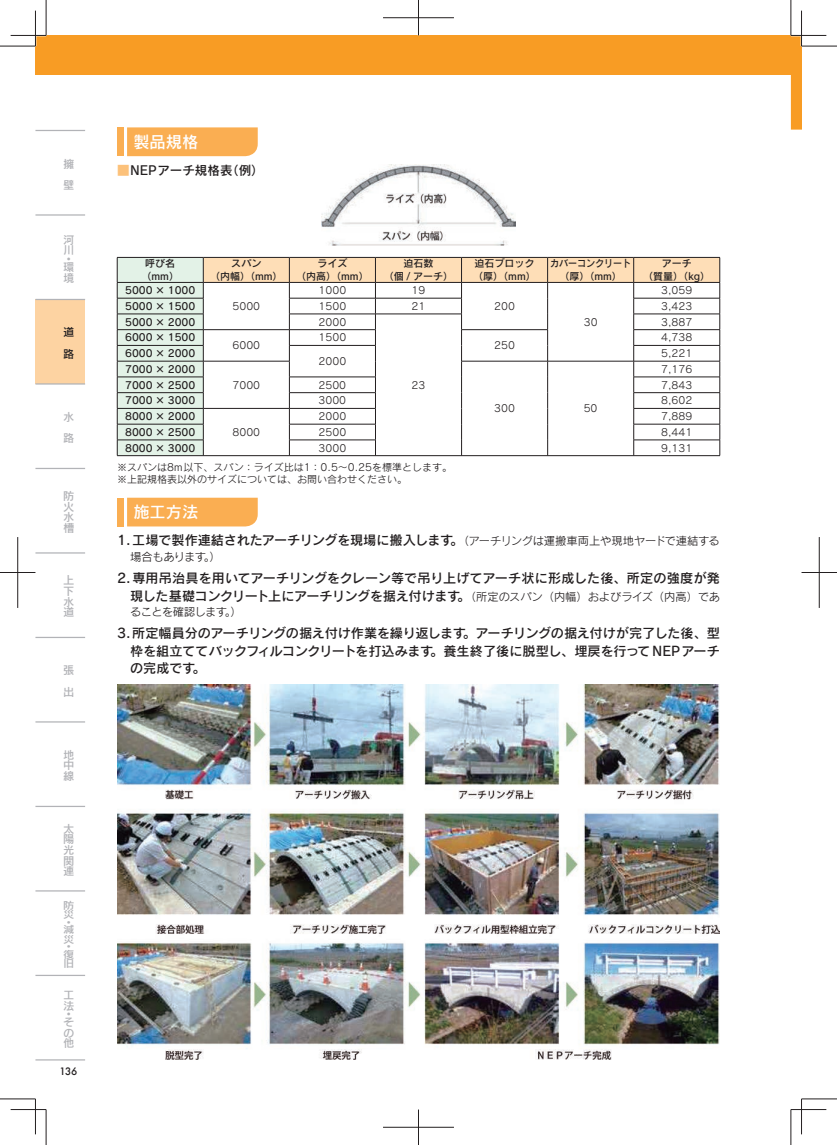
<style>
.page{position:relative;width:837px;height:1145px;background:#fff}
.page>*{position:absolute;margin:0;border:0;box-sizing:border-box;transform-origin:0 0}
.t1{font:16.25px "Rodin Pro DB 90 pv RKSJ H";color:#fff}
.t2{font:13.12px/17.5px "Rodin Pro DB 90 pv RKSJ H";letter-spacing:-.015em;color:#231f20;text-align:right}
.t3{font:12.5px "Rodin Pro DB 90 pv RKSJ H";color:#231f20}
.t4{font:11.25px "Rodin Pro M 90 pv RKSJ H";letter-spacing:-.045em;color:#231f20}
.t5{font:10.62px/10.6px "New Rodin Pro DB 90 pv RKSJ V";color:#b2b3b7}
.t6{font:10.62px/21.2px "New Rodin Pro DB 90 pv RKSJ V";color:#231f20}
.t7{font:10px/12.5px "Rodin Pro M 90 pv RKSJ H";color:#231f20}
.t8{font:10px/12.5px "Rodin Pro DB 90 pv RKSJ H";color:#231f20;text-align:center}
.t9{font:10px/12.5px "Rodin Pro DB 90 pv RKSJ H";color:#231f20;text-align:center;scale:.9 1}
.t10{font:500 10px "Futura";color:#231f20}
.t11{font:9.62px/7.5px "New Rodin Pro DB 90 pv RKSJ V";color:#b2b3b7;scale:1.11 1}
.s1{color:#fcc17a}
.s2{font-family:"Rodin Pro M 90 pv RKSJ H";font-size:11.25px}
</style>
<div class="page">
<div style="left:35px;top:35px;width:755px;height:40px;background:#f89c24"></div>
<div style="left:790px;top:35px;width:11px;height:40px;background:#f89c24"></div>
<div style="left:35px;top:299px;width:50px;height:85px;background:#fdd3a2"></div>
<svg style="left:790px;top:75px;width:11px;height:55px"></svg>
<img style="left:117px;top:684px;width:602px;height:375px">
<img style="left:321px;top:164px;width:194px;height:82px">
<hr style="left:35px;top:214px;width:50px;height:2px;background:#b2b3b7">
<hr style="left:35px;top:299px;width:50px;height:1px;background:#b2b3b7">
<hr style="left:35px;top:383px;width:50px;height:1px;background:#b2b3b7">
<hr style="left:35px;top:468px;width:50px;height:1px;background:#b2b3b7">
<hr style="left:35px;top:552px;width:50px;height:1px;background:#b2b3b7">
<hr style="left:35px;top:637px;width:50px;height:1px;background:#b2b3b7">
<hr style="left:35px;top:721px;width:50px;height:1px;background:#b2b3b7">
<hr style="left:35px;top:805px;width:50px;height:2px;background:#b2b3b7">
<hr style="left:35px;top:890px;width:50px;height:1px;background:#b2b3b7">
<hr style="left:35px;top:974px;width:50px;height:2px;background:#b2b3b7">
<hr style="left:35px;top:1059px;width:50px;height:1px;background:#b2b3b7">
<hr style="left:35px;top:130px;width:50px;height:1px;background:#b2b3b7">
<div style="left:127px;top:497px;width:131px;height:29px;background:#faae52"></div>
<div style="left:117px;top:497px;width:6px;height:29px;background:#faae52"></div>
<div style="left:127px;top:127px;width:131px;height:29px;background:#faae52"></div>
<div style="left:117px;top:127px;width:6px;height:29px;background:#faae52"></div>
<svg style="left:117px;top:257px;width:603px;height:198px"></svg>
<hr style="left:117px;top:455px;width:602px;height:1px;background:#231f20">
<hr style="left:800px;top:11px;width:2px;height:35px;background:#fff">
<hr style="left:0;top:46px;width:35px;height:1px;background:#231f20">
<hr style="left:801px;top:46px;width:35px;height:1px;background:#231f20">
<hr style="left:0;top:1098px;width:35px;height:1px;background:#231f20">
<hr style="left:801px;top:1098px;width:35px;height:1px;background:#231f20">
<hr style="left:46px;top:0;width:1px;height:35px;background:#231f20">
<hr style="left:46px;top:1109px;width:1px;height:35px;background:#231f20">
<hr style="left:790px;top:0;width:1px;height:35px;background:#231f20">
<hr style="left:790px;top:1109px;width:1px;height:35px;background:#231f20">
<hr style="left:11px;top:35px;width:35px;height:1px;background:#231f20">
<hr style="left:790px;top:35px;width:36px;height:1px;background:#231f20">
<hr style="left:11px;top:1109px;width:35px;height:1px;background:#231f20">
<hr style="left:790px;top:1109px;width:36px;height:1px;background:#231f20">
<hr style="left:35px;top:11px;width:1px;height:35px;background:#231f20">
<hr style="left:35px;top:1098px;width:1px;height:36px;background:#231f20">
<hr style="left:801px;top:11px;width:1px;height:35px;background:#231f20">
<hr style="left:801px;top:1098px;width:1px;height:36px;background:#231f20">
<hr style="left:383px;top:18px;width:71px;height:1px;background:#231f20">
<hr style="left:418px;top:0;width:1px;height:35px;background:#231f20">
<hr style="left:383px;top:1127px;width:71px;height:1px;background:#231f20">
<hr style="left:418px;top:1109px;width:1px;height:35px;background:#231f20">
<hr style="left:0;top:572px;width:35px;height:1px;background:#231f20">
<hr style="left:18px;top:537px;width:1px;height:71px;background:#231f20">
<hr style="left:801px;top:572px;width:35px;height:1px;background:#231f20">
<hr style="left:818px;top:537px;width:1px;height:71px;background:#231f20">
<p class="t5" style="left:63px;top:154px;width:12px;line-height:21.2px">擁壁</p>
<p class="t5" style="left:63px;top:236px;width:12px">河川</p>
<p class="t5" style="left:63px;top:256px;width:12px;line-height:8.2px">・環</p>
<p class="t5" style="left:63px;top:274px;width:12px">境</p>
<p class="t6" style="left:63px;top:323px;width:12px">道路</p>
<p class="t5" style="left:63px;top:408px;width:12px;line-height:21.2px">水路</p>
<p class="t5" style="left:63px;top:492px;width:12px;text-align:justify">防火水槽</p>
<p class="t5" style="left:63px;top:576px;width:12px;text-align:justify">上下水道</p>
<p class="t5" style="left:63px;top:661px;width:12px;line-height:21.2px">張出</p>
<p class="t5" style="left:63px;top:750px;width:12px;text-align:justify">地中線</p>
<p class="t5" style="left:63px;top:825px;width:12px;text-align:justify">太陽光関連</p>
<p class="t11" style="left:63px;top:901px;width:11px;line-height:9.6px">防災</p>
<p class="t11" style="left:63px;top:919px;width:11px">・減</p>
<p class="t11" style="left:63px;top:936px;width:11px">災・復</p>
<p class="t11" style="left:63px;top:961px;width:10px">旧</p>
<p class="t5" style="left:63px;top:991px;width:12px">工法</p>
<p class="t5" style="left:63px;top:1011px;width:12px;line-height:8.1px">・そ</p>
<p class="t5" style="left:63px;top:1028px;width:12px">の他</p>
<p class="t10" style="left:60px;top:1064px;width:19px">136</p>
<p class="t1" style="left:133px;top:136px;width:67px">製品規格</p>
<p class="t3" style="left:117px;top:165px;width:148px"><span class="s1">■</span>NEPアーチ規格表（例）</p>
<p class="t8" style="left:141px;top:259px;width:39px">呼び名（mm）</p>
<p class="t8" style="left:210px;top:259px;width:74px">スパン<br>（内幅）（mm）</p>
<p class="t8" style="left:296px;top:259px;width:74px">ライズ<br>（内高）（mm）</p>
<p class="t8" style="left:384px;top:259px;width:71px">迫石数<br>（個 / アーチ）</p>
<p class="t8" style="left:473px;top:259px;width:64px;text-align:left">迫石ブロック（厚）（mm）</p>
<p class="t9" style="left:550px;top:259px;width:92px">カバーコンクリート（厚）（mm）</p>
<p class="t8" style="left:643px;top:259px;width:68px">アーチ<br>（質量）（kg）</p>
<p class="t8" style="left:125px;top:285px;width:72px">5000 × 1000</p>
<p class="t7" style="left:232px;top:301px;width:29px">5000</p>
<p class="t7" style="left:318px;top:285px;width:29px">1000</p>
<p class="t7" style="left:411px;top:285px;width:15px">19</p>
<p class="t7" style="left:661px;top:285px;width:33px">3,059</p>
<p class="t8" style="left:125px;top:301px;width:72px">5000 × 1500</p>
<p class="t7" style="left:318px;top:301px;width:29px">1500</p>
<p class="t7" style="left:411px;top:301px;width:15px">21</p>
<p class="t7" style="left:661px;top:301px;width:33px">3,423</p>
<p class="t8" style="left:125px;top:317px;width:72px">5000 × 2000</p>
<p class="t7" style="left:318px;top:317px;width:29px">2000</p>
<p class="t7" style="left:494px;top:301px;width:22px">200</p>
<p class="t7" style="left:583px;top:317px;width:15px">30</p>
<p class="t7" style="left:661px;top:317px;width:33px">3,887</p>
<p class="t8" style="left:125px;top:332px;width:72px">6000 × 1500</p>
<p class="t8" style="left:125px;top:348px;width:72px">6000 × 2000</p>
<p class="t8" style="left:125px;top:364px;width:72px">7000 × 2000</p>
<p class="t7" style="left:232px;top:340px;width:29px">6000</p>
<p class="t7" style="left:318px;top:332px;width:29px">1500</p>
<p class="t7" style="left:318px;top:356px;width:29px">2000</p>
<p class="t7" style="left:494px;top:340px;width:22px">250</p>
<p class="t7" style="left:661px;top:332px;width:33px">4,738</p>
<p class="t7" style="left:661px;top:348px;width:33px">5,221</p>
<p class="t7" style="left:661px;top:364px;width:33px">7,176</p>
<p class="t8" style="left:125px;top:380px;width:72px">7000 × 2500</p>
<p class="t7" style="left:318px;top:380px;width:29px">2500</p>
<p class="t7" style="left:661px;top:380px;width:33px">7,843</p>
<p class="t8" style="left:125px;top:395px;width:72px">7000 × 3000</p>
<p class="t7" style="left:318px;top:395px;width:29px">3000</p>
<p class="t7" style="left:661px;top:395px;width:33px">8,602</p>
<p class="t8" style="left:125px;top:411px;width:72px">8000 × 2000</p>
<p class="t7" style="left:232px;top:427px;width:29px">8000</p>
<p class="t7" style="left:232px;top:380px;width:29px">7000</p>
<p class="t7" style="left:411px;top:380px;width:15px">23</p>
<p class="t7" style="left:494px;top:403px;width:22px">300</p>
<p class="t7" style="left:583px;top:403px;width:15px">50</p>
<p class="t7" style="left:318px;top:411px;width:29px">2000</p>
<p class="t7" style="left:661px;top:411px;width:33px">7,889</p>
<p class="t8" style="left:125px;top:427px;width:72px">8000 × 2500</p>
<p class="t7" style="left:318px;top:427px;width:29px">2500</p>
<p class="t7" style="left:661px;top:427px;width:33px">8,441</p>
<p class="t8" style="left:125px;top:443px;width:72px">8000 × 3000</p>
<p class="t7" style="left:318px;top:443px;width:29px">3000</p>
<p class="t7" style="left:661px;top:443px;width:33px">9,131</p>
<p class="t7" style="left:117px;top:462px;width:336px">※スパンは8m以下、スパン：ライズ比は1：0.5～0.25を標準とします。※上記規格表以外のサイズについては、お問い合わせください。</p>
<p class="t1" style="left:133px;top:506px;width:67px">施工方法</p>
<p class="t2" style="left:117px;top:533px;width:604px">1.工場で製作連結されたアーチリングを現場に搬入します。<span class="s2">（アーチリングは運搬車両上や現地ヤードで連結する</span></p>
<p class="t4" style="left:130px;top:553px;width:92px">場合もあります。）</p>
<p class="t2" style="left:117px;top:571px;width:604px">2.専用吊治具を用いてアーチリングをクレーン等で吊り上げてアーチ状に形成した後、所定の強度が発現した基礎コンクリート上にアーチリングを据え付けます。<span class="s2">（所定のスパン（内幅）およびライズ（内高）であ</span></p>
<p class="t4" style="left:130px;top:608px;width:113px">ることを確認します。）</p>
<p class="t2" style="left:130px;top:626px;width:591px;text-align:justify;text-indent:-13px">3.所定幅員分のアーチリングの据え付け作業を繰り返します。アーチリングの据え付けが完了した後、型枠を組立ててバックフィルコンクリートを打込みます。養生終了後に脱型し、埋戻を行ってNEPアーチの完成です。</p>
</div>
